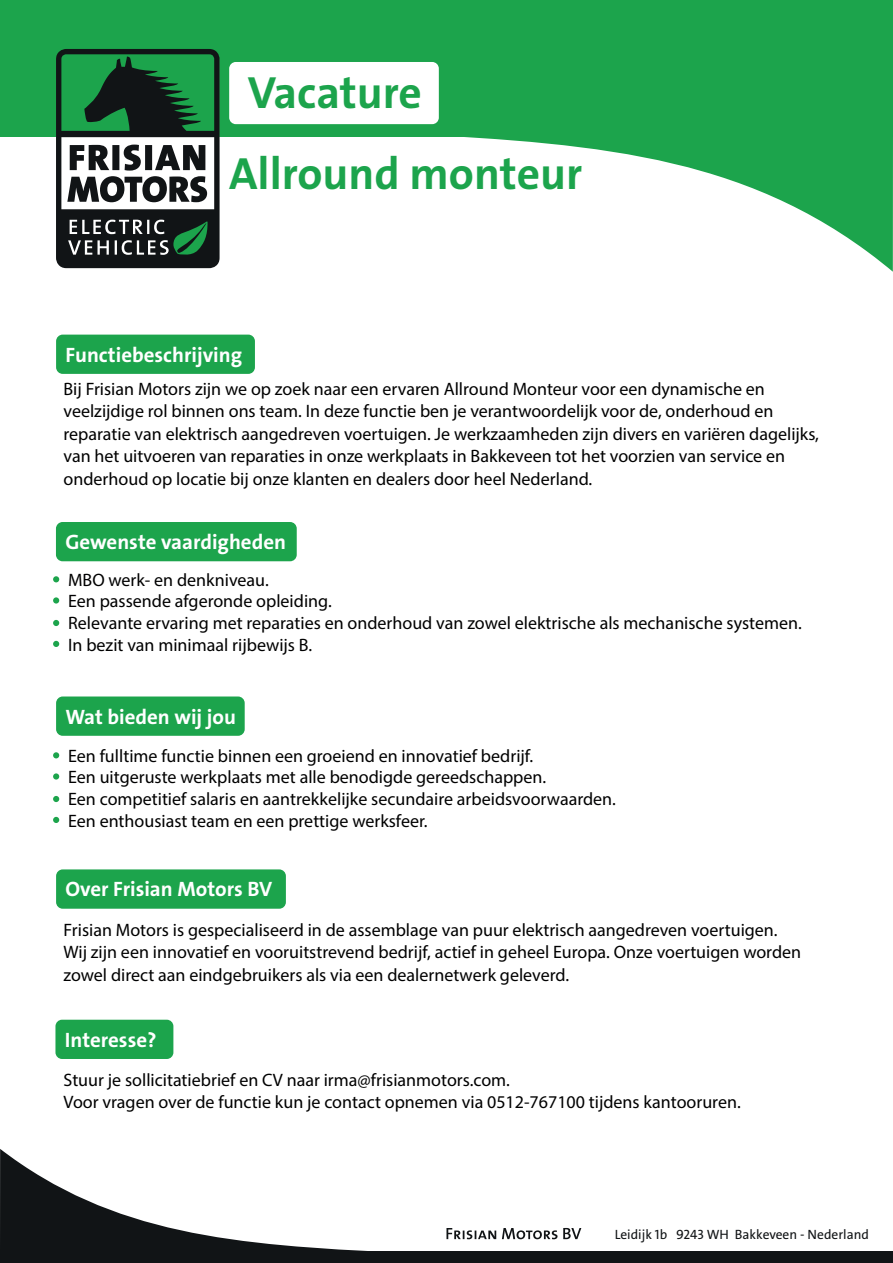
<style>
.page{position:relative;width:893px;height:1263px;background:#fff}
.page>*{position:absolute;margin:0;border:0;box-sizing:border-box;transform-origin:0 0}
.t1{font:45.45px/80.8px "The Sans LP7 Bld";color:#1ca44c}
.t2{font:20.85px "The Sans LP7 Bld";color:#fff}
.t3{font:18px/22.5px "Myriad Pro";color:#000001}
.t4{font:13.5px "The Sans LP5 Plain";color:#111416}
</style>
<div class="page">
<div style="left:0;top:0;width:893px;height:136px;background:#1ca44c"></div>
<svg style="left:9px;top:120px;width:884px;height:152px"></svg>
<svg style="left:56px;top:49px;width:164px;height:219px"></svg>
<div style="left:229px;top:62px;width:210px;height:62px;background:#fff;border-radius:7px"></div>
<div style="left:56px;top:335px;width:199px;height:39px;background:#1ca44c;border-radius:7px"></div>
<div style="left:56px;top:696px;width:189px;height:40px;background:#1ca44c;border-radius:7px"></div>
<div style="left:56px;top:869px;width:230px;height:40px;background:#1ca44c;border-radius:7px"></div>
<div style="left:55px;top:1020px;width:118px;height:39px;background:#1ca44c;border-radius:7px"></div>
<div style="left:56px;top:522px;width:241px;height:39px;background:#1ca44c;border-radius:7px"></div>
<svg style="left:53px;top:576px;width:6px;height:6px"></svg>
<svg style="left:53px;top:597px;width:6px;height:6px"></svg>
<svg style="left:53px;top:620px;width:6px;height:6px"></svg>
<svg style="left:53px;top:641px;width:6px;height:6px"></svg>
<svg style="left:53px;top:752px;width:6px;height:6px"></svg>
<svg style="left:53px;top:773px;width:6px;height:6px"></svg>
<svg style="left:53px;top:796px;width:6px;height:6px"></svg>
<svg style="left:53px;top:817px;width:6px;height:6px"></svg>
<div style="left:0;top:1251px;width:893px;height:12px;background:#111416"></div>
<svg style="left:0;top:1149px;width:582px;height:102px"></svg>
<svg style="left:446px;top:1228px;width:135px;height:11px"></svg>
<h1 class="t1" style="left:229px;top:53px;width:354px;text-indent:18px">Vacature<br>Allround monteur</h1>
<p class="t2" style="left:66px;top:341px;width:178px">Functiebeschrijving</p>
<p class="t3" style="left:64px;top:377px;width:757px">Bij Frisian Motors zijn we op zoek naar een ervaren Allround Monteur voor een dynamische en veelzijdige rol binnen ons team. In deze functie ben je verantwoordelijk voor de, onderhoud en reparatie van elektrisch aangedreven voertuigen. Je werkzaamheden zijn divers en variëren dagelijks, van het uitvoeren van reparaties in onze werkplaats in Bakkeveen tot het voorzien van service en onderhoud op locatie bij onze klanten en dealers door heel Nederland.</p>
<p class="t2" style="left:65px;top:529px;width:222px">Gewenste vaardigheden</p>
<p class="t3" style="left:68px;top:569px;width:735px;line-height:21.6px">MBO werk- en denkniveau.<br>Een passende afgeronde opleiding.<br>Relevante ervaring met reparaties en onderhoud van zowel elektrische als mechanische systemen.<br>In bezit van minimaal rijbewijs B.</p>
<p class="t2" style="left:66px;top:703px;width:172px">Wat bieden wij jou</p>
<p class="t3" style="left:68px;top:745px;width:549px;line-height:21.6px">Een fulltime functie binnen een groeiend en innovatief bedrijf.<br>Een uitgeruste werkplaats met alle benodigde gereedschappen.<br>Een competitief salaris en aantrekkelijke secundaire arbeidsvoorwaarden.<br>Een enthousiast team en een prettige werksfeer.</p>
<p class="t2" style="left:66px;top:876px;width:208px">Over Frisian Motors BV</p>
<p class="t3" style="left:64px;top:918px;width:739px">Frisian Motors is gespecialiseerd in de assemblage van puur elektrisch aangedreven voertuigen.<br>Wij zijn een innovatief en vooruitstrevend bedrijf, actief in geheel Europa. Onze voertuigen worden zowel direct aan eindgebruikers als via een dealernetwerk geleverd.</p>
<p class="t2" style="left:65px;top:1026px;width:93px">Interesse?</p>
<p class="t3" style="left:64px;top:1068px;width:679px">Stuur je sollicitatiebrief en CV naar irma@frisianmotors.com.<br>Voor vragen over de functie kun je contact opnemen via 0512-767100 tijdens kantooruren.</p>
<p class="t4" style="left:615px;top:1226px;width:256px">Leidijk 1b 9243 WH Bakkeveen - Nederland</p>
</div>
